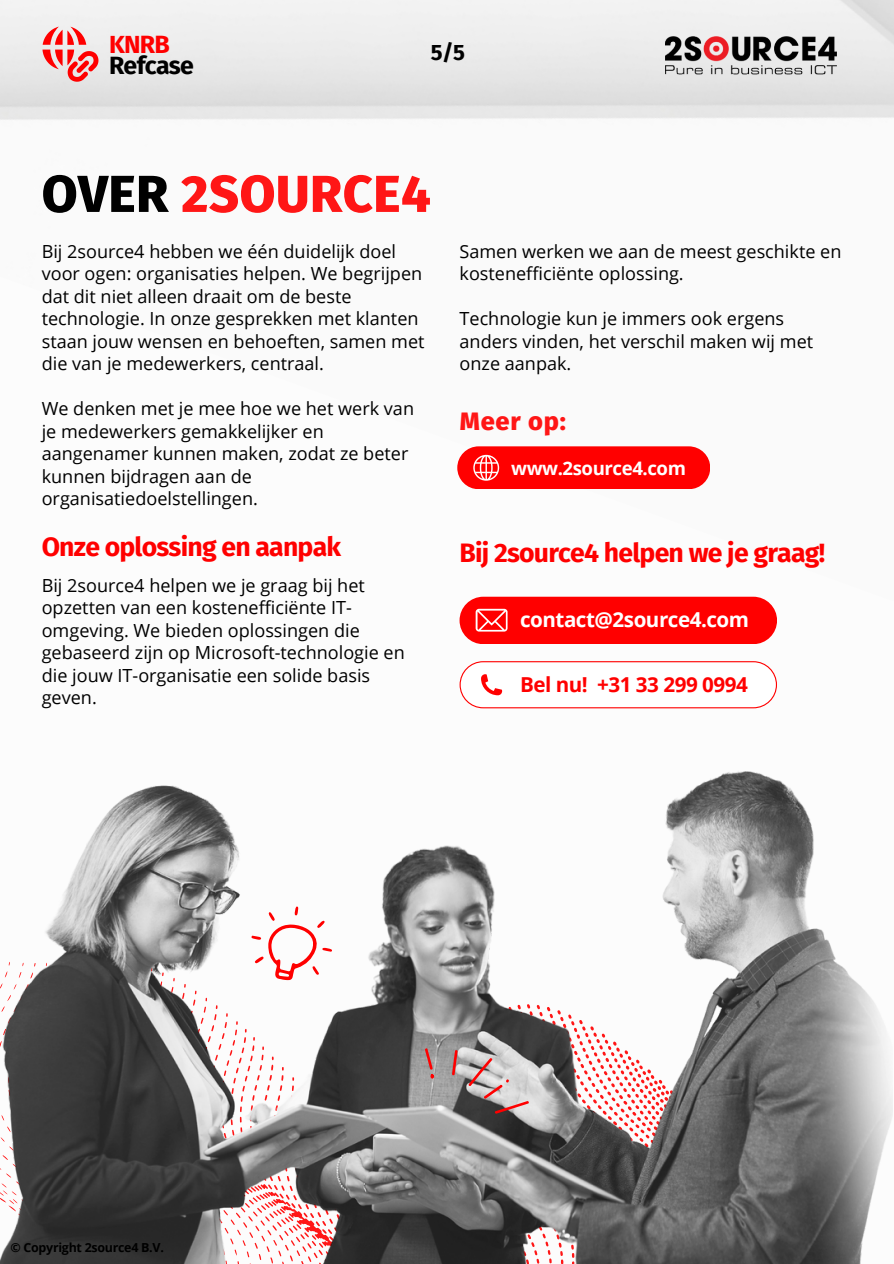
<style>
.page{position:relative;width:894px;height:1264px;background:#fff}
.page>*{position:absolute;margin:0;border:0;box-sizing:border-box;transform-origin:0 0}
.t1{font:800 51.9px "Fira Sans";letter-spacing:.01em;color:#ff1616}
.t2{font:700 26.55px "Fira Sans";letter-spacing:-.03em;color:#f00}
.t3{font:800 25.35px "Fira Sans";letter-spacing:.03em;color:#ff1616}
.t4{font:700 24.9px "Fira Sans";letter-spacing:-.03em;color:#000}
.t5{font:700 24.9px "Fira Sans";color:#f00}
.t6{font:700 22.05px "Fira Sans";color:#000}
.t7{font:700 20.55px "Open Sans";letter-spacing:-.025em;color:#fff}
.t8{font:700 20.55px "Open Sans";letter-spacing:-.02em;color:#f00}
.t9{font:700 18.6px "Open Sans";letter-spacing:-.025em;color:#fff}
.t10{font:18px/22.5px "Open Sans";color:#000}
.t11{font:700 12.45px "Open Sans";letter-spacing:-.025em;color:#000}
.s1{color:#000}
</style>
<div class="page">
<img style="left:0;top:771px;width:892px;height:492px">
<img style="left:0;top:0;width:893px;height:709px">
<svg style="left:42px;top:27px;width:56px;height:55px;background:#f19b9b"></svg>
<div style="left:457px;top:446px;width:253px;height:43px;background:#f00;border-radius:21px"></div>
<svg style="left:473px;top:455px;width:26px;height:25px"></svg>
<div style="left:459px;top:596px;width:317px;height:48px;background:#f00;border-radius:24px"></div>
<svg style="left:459px;top:661px;width:317px;height:47px"></svg>
<svg style="left:475px;top:609px;width:32px;height:22px"></svg>
<svg style="left:251px;top:906px;width:81px;height:79px"></svg>
<svg style="left:417px;top:1046px;width:113px;height:78px;background:#a69b9b"></svg>
<img style="left:665px;top:36px;width:171px;height:39px">
<h3 class="t5" style="left:109px;top:30px;width:62px">KNRB</h3>
<h3 class="t4" style="left:109px;top:51px;width:86px">Refcase</h3>
<p class="t6" style="left:431px;top:40px;width:35px">5/5</p>
<h1 class="t1" style="left:42px;top:163px;width:390px"><span class="s1">OVER</span> 2SOURCE4</h1>
<p class="t10" style="left:42px;top:239px;width:384px">Bij 2source4 hebben we één duidelijk doel voor ogen: organisaties helpen. We begrijpen dat dit niet alleen draait om de beste technologie. In onze gesprekken met klanten staan jouw wensen en behoeften, samen met die van je medewerkers, centraal.</p>
<p class="t10" style="left:42px;top:397px;width:374px">We denken met je mee hoe we het werk van je medewerkers gemakkelijker en aangenamer kunnen maken, zodat ze beter kunnen bijdragen aan de organisatiedoelstellingen.</p>
<h2 class="t2" style="left:42px;top:530px;width:301px">Onze oplossing en aanpak</h2>
<p class="t10" style="left:42px;top:573px;width:364px">Bij 2source4 helpen we je graag bij het opzetten van een kostenefficiënte IT&shy;omgeving. We bieden oplossingen die gebaseerd zijn op Microsoft-technologie en die jouw IT-organisatie een solide basis geven.</p>
<p class="t10" style="left:459px;top:239px;width:383px">Samen werken we aan de meest geschikte en kostenefficiënte oplossing.</p>
<p class="t10" style="left:459px;top:307px;width:355px">Technologie kun je immers ook ergens anders vinden, het verschil maken wij met onze aanpak.</p>
<h3 class="t3" style="left:460px;top:406px;width:107px">Meer op:</h3>
<p class="t9" style="left:511px;top:454px;width:176px">www.2source4.com</p>
<h2 class="t2" style="left:459px;top:536px;width:367px">Bij 2source4 helpen we je graag!</h2>
<p class="t7" style="left:520px;top:605px;width:230px">contact@2source4.com</p>
<p class="t8" style="left:520px;top:669px;width:229px">Bel nu! +31 33 299 0994</p>
<p class="t11" style="left:11px;top:1238px;width:155px">© Copyright 2source4 B.V.</p>
</div>
